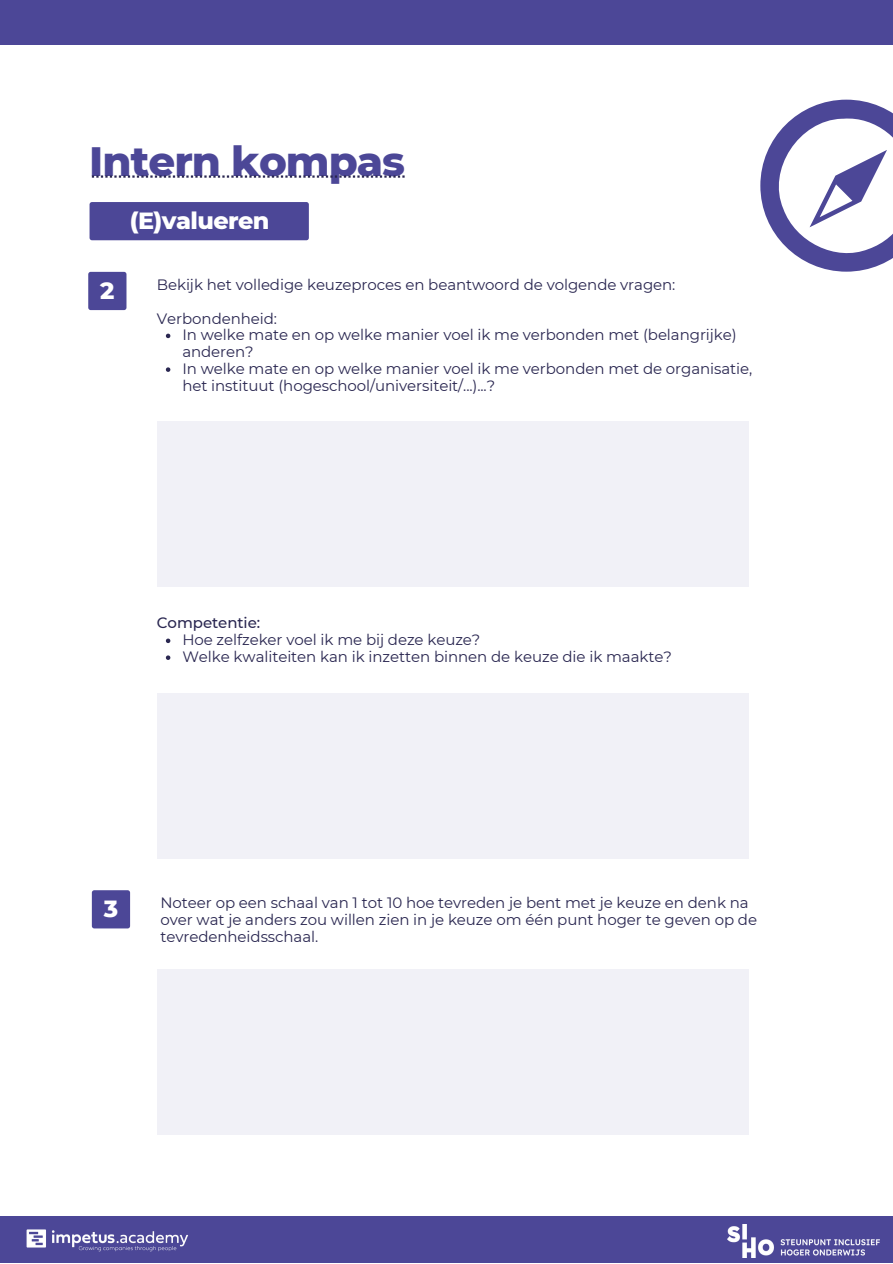
<style>
.page{position:relative;width:893px;height:1264px;background:#fff}
.page>*{position:absolute;margin:0;border:0;box-sizing:border-box;transform-origin:0 0}
.t1{font:800 41.85px "Montserrat";letter-spacing:-.025em;color:#4c4797}
.t2{font:800 23.85px "Montserrat";letter-spacing:-.025em;color:#fff}
.t3{font:15px/16.8px "Montserrat";letter-spacing:-.005em;color:#2a2751}
.t4{font:500 15px "Montserrat";letter-spacing:-.005em;color:#2a2751}
</style>
<div class="page">
<svg style="left:92px;top:175px;width:312px;height:3px"></svg>
<div style="left:88px;top:272px;width:38px;height:38px;background:#4c4797;border-radius:2px"></div>
<svg style="left:166px;top:333px;width:4px;height:5px"></svg>
<svg style="left:166px;top:367px;width:4px;height:5px"></svg>
<svg style="left:760px;top:100px;width:132px;height:172px"></svg>
<div style="left:89px;top:202px;width:220px;height:38px;background:#4c4797;border-radius:2px"></div>
<svg style="left:166px;top:638px;width:4px;height:5px"></svg>
<svg style="left:166px;top:655px;width:4px;height:5px"></svg>
<div style="left:157px;top:421px;width:591px;height:165px;background:#f1f1f7"></div>
<div style="left:157px;top:693px;width:591px;height:166px;background:#f1f1f7"></div>
<div style="left:92px;top:890px;width:38px;height:38px;background:#4c4797;border-radius:2px"></div>
<div style="left:157px;top:969px;width:591px;height:165px;background:#f1f1f7"></div>
<div style="left:0;top:2px;width:892px;height:43px;background:#4c4797"></div>
<div style="left:0;top:0;width:892px;height:24px;background:#4c4797"></div>
<div style="left:0;top:1216px;width:892px;height:46px;background:#4c4797"></div>
<img style="left:26px;top:1229px;width:162px;height:23px">
<img style="left:727px;top:1224px;width:152px;height:32px">
<h1 class="t1" style="left:89px;top:135px;width:317px">Intern kompas</h1>
<h2 class="t2" style="left:130px;top:206px;width:141px">(E)valueren</h2>
<h2 class="t2" style="left:100px;top:276px;width:16px">2</h2>
<p class="t3" style="left:157px;top:276px;width:520px">Bekijk het volledige keuzeproces en beantwoord de volgende vragen:</p>
<p class="t3" style="left:157px;top:310px;width:122px">Verbondenheid:</p>
<p class="t3" style="left:182px;top:326px;width:571px">In welke mate en op welke manier voel ik me verbonden met (belangrijke) anderen?<br>In welke mate en op welke manier voel ik me verbonden met de organisatie, het instituut (hogeschool/universiteit/...)...?</p>
<p class="t4" style="left:157px;top:614px;width:105px">Competentie:</p>
<p class="t3" style="left:182px;top:631px;width:491px">Hoe zelfzeker voel ik me bij deze keuze?<br>Welke kwaliteiten kan ik inzetten binnen de keuze die ik maakte?</p>
<h2 class="t2" style="left:104px;top:894px;width:16px">3</h2>
<p class="t3" style="left:160px;top:894px;width:598px">Noteer op een schaal van 1 tot 10 hoe tevreden je bent met je keuze en denk na over wat je anders zou willen zien in je keuze om één punt hoger te geven op de tevredenheidsschaal.</p>
</div>
